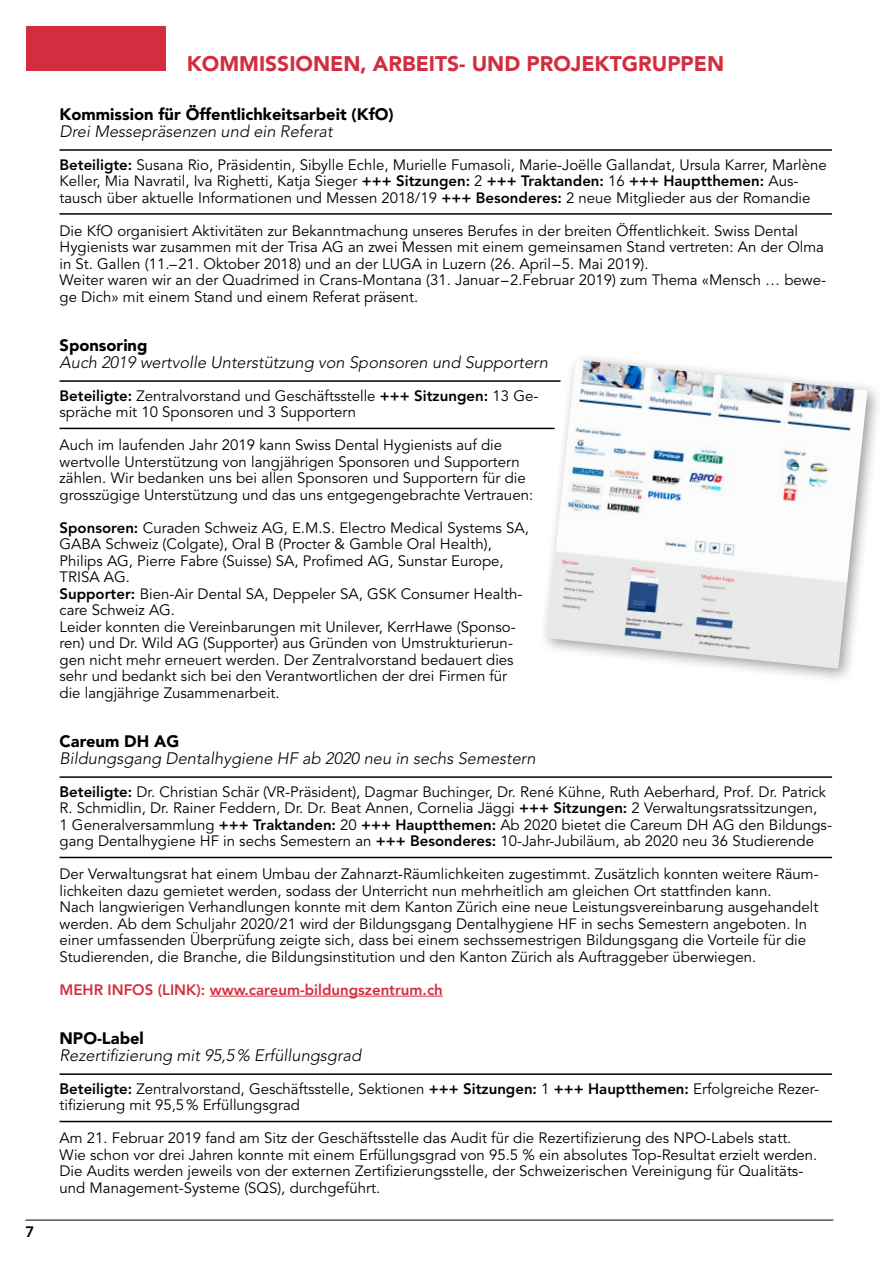
<style>
.page{position:relative;width:893px;height:1263px;background:#fff}
.page>*{position:absolute;margin:0;border:0;box-sizing:border-box;transform-origin:0 0}
.t1{font:900 21px "Avenir";color:#d32e3f}
.t2{font:italic 300 16.5px "Avenir";color:#000}
.t3{font:900 16.5px "Avenir";color:#000}
.t4{font:15px/16.5px "Avenir";color:#000}
.t5{font:800 15px "Avenir";color:#d32e3f}
.t6{font:800 15px "Avenir";color:#000}
.s1{font-weight:800}
</style>
<div class="page">
<hr style="left:26px;top:1220px;width:807px;height:1px;background:#000">
<hr style="left:60px;top:149px;width:772px;height:2px;background:#000">
<hr style="left:60px;top:213px;width:772px;height:2px;background:#000">
<hr style="left:60px;top:380px;width:501px;height:2px;background:#000">
<hr style="left:60px;top:428px;width:495px;height:1px;background:#000">
<hr style="left:60px;top:776px;width:772px;height:2px;background:#000">
<hr style="left:60px;top:857px;width:772px;height:1px;background:#000">
<hr style="left:210px;top:996px;width:233px;height:1px;background:#d32e3f">
<hr style="left:60px;top:1073px;width:772px;height:2px;background:#000">
<hr style="left:60px;top:1121px;width:772px;height:1px;background:#000">
<div style="left:26px;top:26px;width:139px;height:44px;background:#d32e3f"></div>
<div style="left:539px;top:352px;width:344px;height:333px;background:#000;opacity:.4"></div>
<img style="left:546px;top:360px;width:321px;height:309px">
<p class="t6" style="left:26px;top:1223px;width:10px">7</p>
<h1 class="t1" style="left:187px;top:50px;width:539px">KOMMISSIONEN, ARBEITS- UND PROJEKTGRUPPEN</h1>
<p class="t3" style="left:60px;top:104px;width:336px">Kommission für Öffentlichkeitsarbeit (KfO)</p>
<p class="t2" style="left:60px;top:121px;width:274px">Drei Messepräsenzen und ein Referat</p>
<p class="t4" style="left:60px;top:157px;width:769px"><span class="s1">Beteiligte:</span> Susana Rio, Präsidentin, Sibylle Echle, Murielle Fumasoli, Marie-Joëlle Gallandat, Ursula Karrer, Marlène<br>Keller, Mia Navratil, Iva Righetti, Katja Sieger <span class="s1">+++ Sitzungen:</span> 2 <span class="s1">+++ Traktanden:</span> 16 <span class="s1">+++ Hauptthemen:</span> Aus&shy;tausch über aktuelle Informationen und Messen 2018/19 <span class="s1">+++ Besonderes:</span> 2 neue Mitglieder aus der Romandie</p>
<p class="t4" style="left:60px;top:223px;width:768px">Die KfO organisiert Aktivitäten zur Bekanntmachung unseres Berufes in der breiten Öffentlichkeit. Swiss Dental Hygienists war zusammen mit der Trisa AG an zwei Messen mit einem gemeinsamen Stand vertreten: An der Olma in St. Gallen (11.–21. Oktober 2018) und an der LUGA in Luzern (26. April–5. Mai 2019).<br>Weiter waren wir an der Quadrimed in Crans-Montana (31. Januar–2.Februar 2019) zum Thema «Mensch … bewe&shy;ge Dich» mit einem Stand und einem Referat präsent.</p>
<p class="t3" style="left:60px;top:335px;width:89px">Sponsoring</p>
<p class="t2" style="left:60px;top:352px;width:490px">Auch 2019 wertvolle Unterstützung von Sponsoren und Supportern</p>
<p class="t4" style="left:60px;top:388px;width:479px"><span class="s1">Beteiligte:</span> Zentralvorstand und Geschäftsstelle <span class="s1">+++ Sitzungen:</span> 13 Ge&shy;spräche mit 10 Sponsoren und 3 Supportern</p>
<p class="t4" style="left:60px;top:437px;width:475px">Auch im laufenden Jahr 2019 kann Swiss Dental Hygienists auf die wertvolle Unterstützung von langjährigen Sponsoren und Supportern zählen. Wir bedanken uns bei allen Sponsoren und Supportern für die grosszügige Unterstützung und das uns entgegengebrachte Vertrauen:</p>
<p class="t4" style="left:60px;top:520px;width:471px"><span class="s1">Sponsoren:</span> Curaden Schweiz AG, E.M.S. Electro Medical Systems SA, GABA Schweiz (Colgate), Oral B (Procter &amp; Gamble Oral Health), Philips AG, Pierre Fabre (Suisse) SA, Profimed AG, Sunstar Europe, TRISA AG.<br><span class="s1">Supporter:</span> Bien-Air Dental SA, Deppeler SA, GSK Consumer Health&shy;care Schweiz AG.<br>Leider konnten die Vereinbarungen mit Unilever, KerrHawe (Sponso&shy;ren) und Dr. Wild AG (Supporter) aus Gründen von Umstrukturierun&shy;gen nicht mehr erneuert werden. Der Zentralvorstand bedauert dies sehr und bedankt sich bei den Verantwortlichen der drei Firmen für die langjährige Zusammenarbeit.</p>
<p class="t3" style="left:60px;top:731px;width:121px">Careum DH AG</p>
<p class="t2" style="left:60px;top:748px;width:478px">Bildungsgang Dentalhygiene HF ab 2020 neu in sechs Semestern</p>
<p class="t4" style="left:60px;top:784px;width:774px"><span class="s1">Beteiligte:</span> Dr. Christian Schär (VR-Präsident), Dagmar Buchinger, Dr. René Kühne, Ruth Aeberhard, Prof. Dr. Patrick R. Schmidlin, Dr. Rainer Feddern, Dr. Dr. Beat Annen, Cornelia Jäggi <span class="s1">+++ Sitzungen:</span> 2 Verwaltungsratssitzungen,<br>1 Generalversammlung <span class="s1">+++ Traktanden:</span> 20 <span class="s1">+++ Hauptthemen:</span> Ab 2020 bietet die Careum DH AG den Bildungs&shy;gang Dentalhygiene HF in sechs Semestern an <span class="s1">+++ Besonderes:</span> 10-Jahr-Jubiläum, ab 2020 neu 36 Studierende</p>
<p class="t4" style="left:60px;top:866px;width:761px">Der Verwaltungsrat hat einem Umbau der Zahnarzt-Räumlichkeiten zugestimmt. Zusätzlich konnten weitere Räum&shy;lichkeiten dazu gemietet werden, sodass der Unterricht nun mehrheitlich am gleichen Ort stattfinden kann.<br>Nach langwierigen Verhandlungen konnte mit dem Kanton Zürich eine neue Leistungsvereinbarung ausgehandelt werden. Ab dem Schuljahr 2020/21 wird der Bildungsgang Dentalhygiene HF in sechs Semestern angeboten. In einer umfassenden Überprüfung zeigte sich, dass bei einem sechssemestrigen Bildungsgang die Vorteile für die Studierenden, die Branche, die Bildungsinstitution und den Kanton Zürich als Auftraggeber überwiegen.</p>
<p class="t5" style="left:60px;top:980px;width:385px">MEHR INFOS (LINK): www.careum-bildungszentrum.ch</p>
<p class="t3" style="left:60px;top:1028px;width:86px">NPO-Label</p>
<p class="t2" style="left:60px;top:1045px;width:303px">Rezertifizierung mit 95,5% Erfüllungsgrad</p>
<p class="t4" style="left:60px;top:1081px;width:760px"><span class="s1">Beteiligte:</span> Zentralvorstand, Geschäftsstelle, Sektionen <span class="s1">+++ Sitzungen:</span> 1 <span class="s1">+++ Hauptthemen:</span> Erfolgreiche Rezer&shy;tifizierung mit 95,5% Erfüllungsgrad</p>
<p class="t4" style="left:60px;top:1130px;width:759px">Am 21. Februar 2019 fand am Sitz der Geschäftsstelle das Audit für die Rezertifizierung des NPO-Labels statt.<br>Wie schon vor drei Jahren konnte mit einem Erfüllungsgrad von 95.5 % ein absolutes Top-Resultat erzielt werden.<br>Die Audits werden jeweils von der externen Zertifizierungsstelle, der Schweizerischen Vereinigung für Qualitäts&shy;und Management-Systeme (SQS), durchgeführt.</p>
</div>
